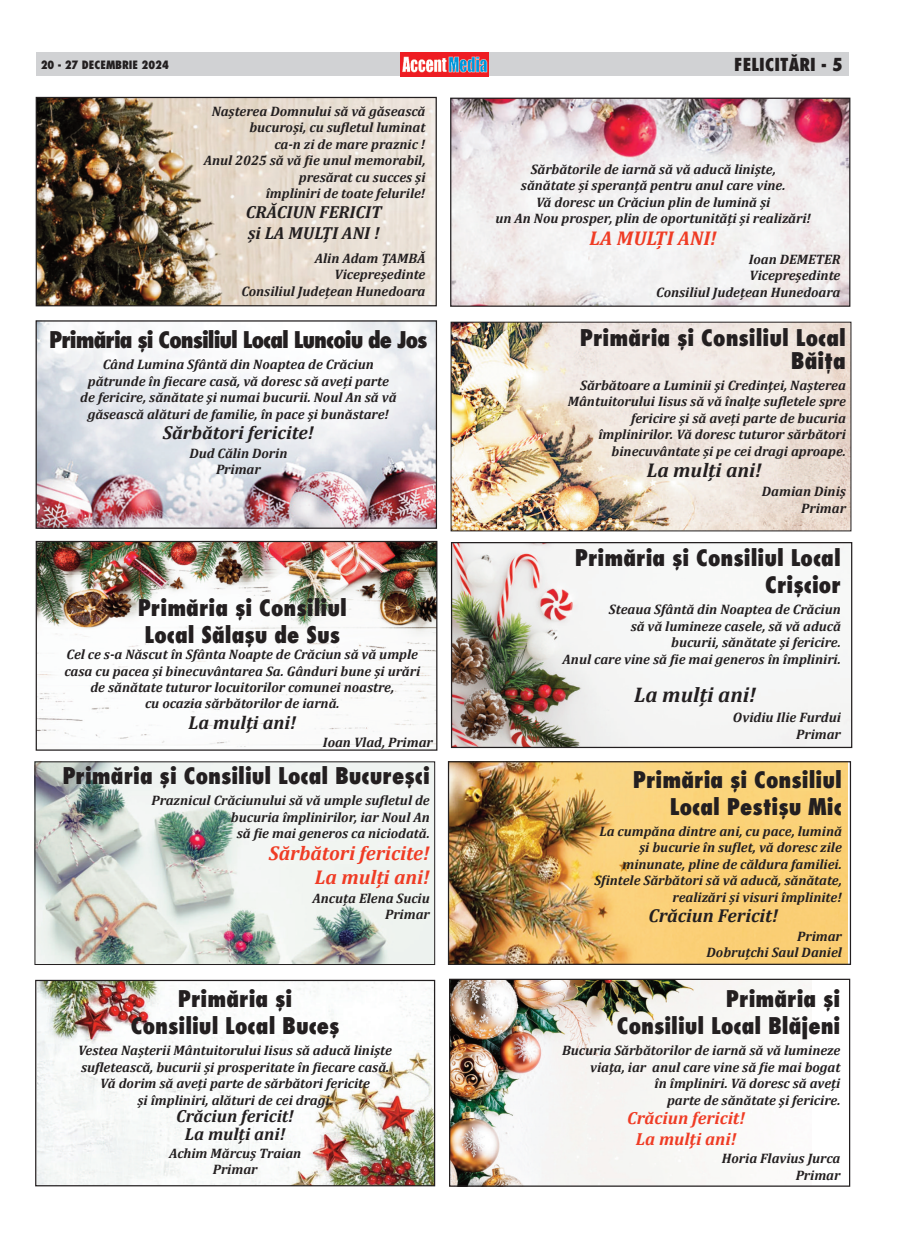
<style>
.page{position:relative;width:922px;height:1241px;background:#fff}
.page>*{position:absolute;margin:0;border:0;box-sizing:border-box;transform-origin:0 0}
.t1{font:800 22.5px/27px "Fujiyama";color:#231f20;text-align:right}
.t2{font:800 22.5px "Fujiyama";letter-spacing:-.045em;color:#231f20}
.t3{font:italic 700 21.25px "Cambria";color:#231f20}
.t4{font:italic 700 20px/24px "Cambria";color:#ef3c25;text-align:right}
.t5{font:italic 700 20px "Cambria";color:#231f20}
.t6{font:italic 700 18.75px "Cambria";color:#231f20}
.t7{font:italic 700 17.5px/21px "Cambria";color:#231f20}
.t8{font:italic 700 17.5px/21px "Cambria";color:#ef3c25;text-align:center}
.t9{font:800 17.5px "Fujiyama";letter-spacing:.005em;color:#231f20}
.t10{font:italic 700 13.75px/16.5px "Cambria";color:#231f20;text-align:right}
.t11{font:800 11.25px "Fujiyama";color:#231f20}
</style>
<div class="page">
<div style="left:36px;top:53px;width:812px;height:23px;background:#d1d2d4"></div>
<img style="left:400px;top:53px;width:88px;height:24px">
<img style="left:38px;top:99px;width:397px;height:205px">
<div style="left:36px;top:97px;width:401px;height:209px;border:1px solid #231f20"></div>
<img style="left:452px;top:100px;width:396px;height:205px">
<div style="left:450px;top:98px;width:400px;height:209px;border:1px solid #231f20"></div>
<img style="left:38px;top:543px;width:397px;height:205px">
<div style="left:36px;top:541px;width:401px;height:209px;border:1px solid #231f20"></div>
<img style="left:453px;top:544px;width:397px;height:202px">
<div style="left:451px;top:542px;width:401px;height:206px;border:1px solid #231f20"></div>
<img style="left:451px;top:980px;width:360px;height:204px">
<div style="left:449px;top:978px;width:401px;height:208px;border:1px solid #231f20"></div>
<img style="left:37px;top:763px;width:396px;height:199px">
<img style="left:38px;top:322px;width:397px;height:204px">
<div style="left:36px;top:320px;width:401px;height:208px;border:1px solid #231f20"></div>
<img style="left:37px;top:981px;width:396px;height:203px">
<div style="left:35px;top:979px;width:400px;height:207px;border:1px solid #231f20"></div>
<img style="left:452px;top:324px;width:397px;height:205px">
<img style="left:450px;top:763px;width:397px;height:199px">
<div style="left:448px;top:761px;width:402px;height:203px;border:1px solid #231f20"></div>
<p class="t11" style="left:41px;top:57px;width:129px">20 - 27 DECEMBRIE 2024</p>
<p class="t9" style="left:734px;top:53px;width:110px">FELICITĂRI - 5</p>
<p class="t10" style="left:204px;top:102px;width:223px">Nașterea Domnului să vă găsească bucuroși, cu sufletul luminat<br>ca-n zi de mare praznic !<br>Anul 2025 să vă fie unul memorabil, presărat cu succes și<br>împliniri de toate felurile!</p>
<p class="t7" style="left:246px;top:201px;width:137px">CRĂCIUN FERICIT și LA MULŢI ANI !</p>
<p class="t10" style="left:241px;top:249px;width:185px">Alin Adam ȚAMBĂ<br>Vicepreședinte<br>Consiliul Județean Hunedoara</p>
<p class="t10" style="left:495px;top:160px;width:317px;text-align:center">Sărbătorile de iarnă să vă aducă liniște,<br>sănătate și speranță pentru anul care vine.<br>Vă doresc un Crăciun plin de lumină și<br>un An Nou prosper, plin de oportunități și realizări!</p>
<p class="t4" style="left:589px;top:225px;width:129px">LA MULȚI ANI!</p>
<p class="t10" style="left:656px;top:250px;width:185px">Ioan DEMETER<br>Vicepreședinte<br>Consiliul Județean Hunedoara</p>
<p class="t2" style="left:49px;top:325px;width:379px">Primăria şi Consiliul Local Luncoiu de Jos</p>
<p class="t10" style="left:80px;top:356px;width:317px;text-align:center">Când Lumina Sfântă din Noaptea de Crăciun pătrunde în fiecare casă, vă doresc să aveți parte de fericire, sănătate şi numai bucurii. Noul An să vă găsească alături de familie, în pace şi bunăstare!</p>
<p class="t6" style="left:163px;top:421px;width:152px">Sărbători fericite!</p>
<p class="t10" style="left:189px;top:444px;width:99px;text-align:center">Dud Călin Dorin<br>Primar</p>
<p class="t1" style="left:138px;top:593px;width:210px;text-align:left">Primăria şi Consiliul<br>Local Sălaşu de Sus</p>
<p class="t10" style="left:64px;top:646px;width:357px;text-align:center">Cel ce s-a Născut în Sfânta Noapte de Crăciun să vă umple casa cu pacea și binecuvântarea Sa. Gânduri bune și urări de sănătate tuturor locuitorilor comunei noastre,<br>cu ocazia sărbătorilor de iarnă.</p>
<p class="t6" style="left:188px;top:710px;width:109px">La mulţi ani!</p>
<p class="t10" style="left:323px;top:733px;width:111px">Ioan Vlad, Primar</p>
<p class="t1" style="left:62px;top:761px;width:369px">Primăria şi Consiliul Local Bucureşci</p>
<p class="t10" style="left:151px;top:791px;width:280px">Praznicul Crăciunului să vă umple sufletul de bucuria împlinirilor, iar Noul An<br>să fie mai generos ca niciodată.</p>
<p class="t4" style="left:269px;top:840px;width:162px">Sărbători fericite!<br>La mulți ani!</p>
<p class="t10" style="left:312px;top:889px;width:119px">Ancuța Elena Suciu<br>Primar</p>
<p class="t1" style="left:131px;top:984px;width:210px;text-align:center">Primăria şi<br>Consiliul Local Buceş</p>
<p class="t10" style="left:78px;top:1041px;width:315px;text-align:center">Vestea Nașterii Mântuitorului Iisus să aducă liniște sufletească, bucurii și prosperitate în fiecare casă.<br>Vă dorim să aveți parte de sărbători fericite<br>și împliniri, alături de cei dragi.</p>
<p class="t7" style="left:176px;top:1106px;width:119px;line-height:17.5px;text-align:center">Crăciun fericit!<br>La mulți ani!</p>
<p class="t10" style="left:169px;top:1144px;width:134px;text-align:center">Achim Mărcuș Traian<br>Primar</p>
<p class="t1" style="left:579px;top:326px;width:267px;line-height:22.5px">Primăria şi Consiliul Local<br>Băiţa</p>
<p class="t10" style="left:567px;top:376px;width:279px">Sărbătoare a Luminii şi Credinţei, Nașterea Mântuitorului Iisus să vă înalţe sufletele spre fericire și să aveți parte de bucuria împlinirilor. Vă doresc tuturor sărbători binecuvântate și pe cei dragi aproape.</p>
<p class="t5" style="left:646px;top:458px;width:116px">La mulți ani!</p>
<p class="t10" style="left:761px;top:483px;width:85px">Damian Diniș<br>Primar</p>
<p class="t1" style="left:574px;top:543px;width:267px">Primăria şi Consiliul Local<br>Crişcior</p>
<p class="t10" style="left:562px;top:600px;width:280px">Steaua Sfântă din Noaptea de Crăciun<br>să vă lumineze casele, să vă aducă<br>bucurii, sănătate și fericire.<br>Anul care vine să fie mai generos în împliniri.</p>
<p class="t3" style="left:634px;top:682px;width:123px">La mulți ani!</p>
<p class="t10" style="left:732px;top:708px;width:109px">Ovidiu Ilie Furdui<br>Primar</p>
<p class="t1" style="left:632px;top:765px;width:210px">Primăria şi Consiliul<br>Local Pestişu Mic</p>
<p class="t10" style="left:594px;top:822px;width:249px">La cumpăna dintre ani, cu pace, lumină şi bucurie în suflet, vă doresc zile minunate, pline de căldura familiei.<br>Sfintele Sărbători să vă aducă, sănătate, realizări și visuri împlinite!</p>
<p class="t6" style="left:648px;top:904px;width:131px">Crăciun Fericit!</p>
<p class="t10" style="left:706px;top:927px;width:137px">Primar<br>Dobruțchi Saul Daniel</p>
<p class="t1" style="left:616px;top:984px;width:225px">Primăria şi<br>Consiliul Local Blăjeni</p>
<p class="t10" style="left:562px;top:1041px;width:280px">Bucuria Sărbătorilor de iarnă să vă lumineze viaţa, iar anul care vine să fie mai bogat<br>în împliniri. Vă doresc să aveți<br>parte de sănătate şi fericire.</p>
<p class="t8" style="left:627px;top:1106px;width:119px">Crăciun fericit!<br>La mulţi ani!</p>
<p class="t10" style="left:721px;top:1149px;width:120px">Horia Flavius Jurca<br>Primar</p>
</div>
